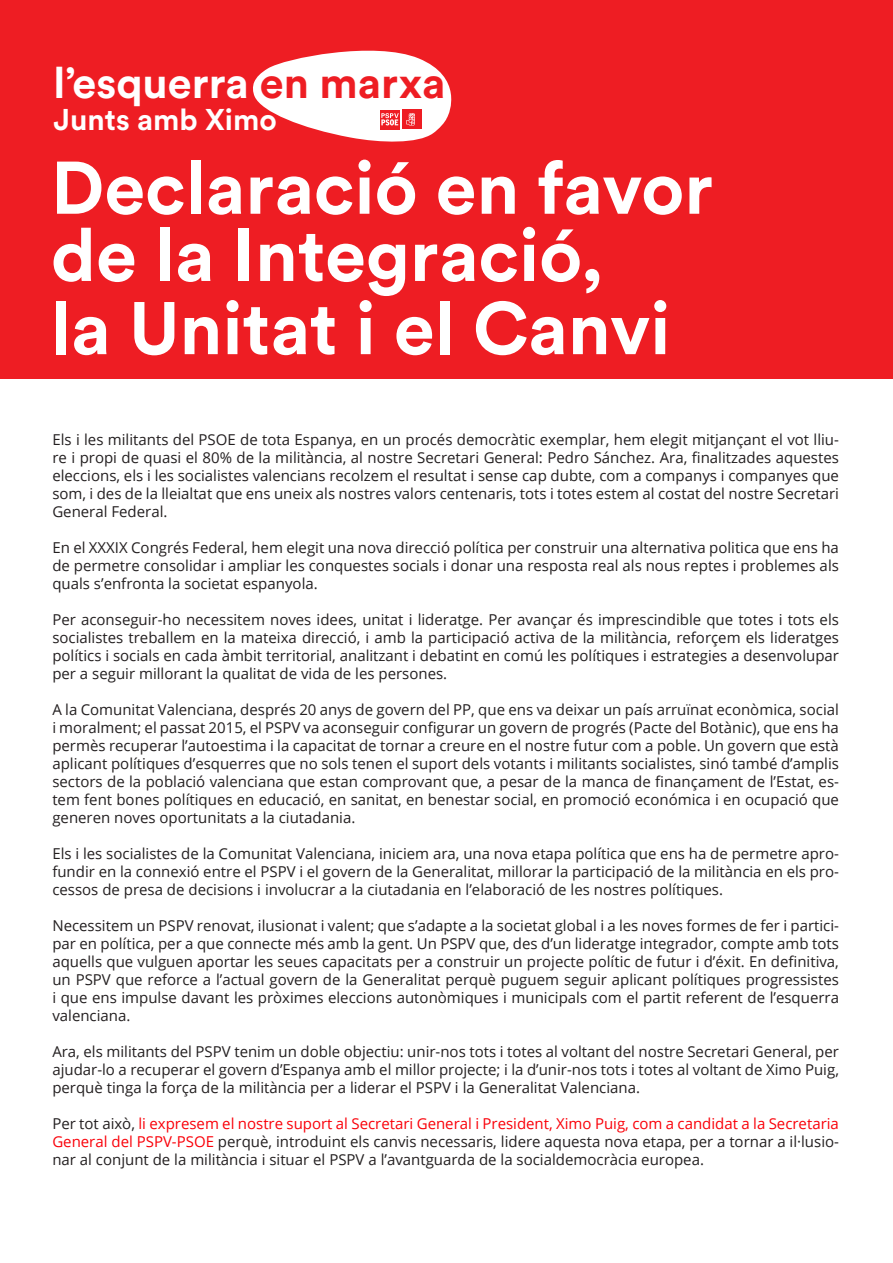
<style>
.page{position:relative;width:893px;height:1263px;background:#fff}
.page>*{position:absolute;margin:0;border:0;box-sizing:border-box;transform-origin:0 0}
.t1{font:700 73.5px "Circular Std";color:#fff}
.t2{font:700 43.2px "Circular Std";color:#fff}
.t3{font:700 29.7px "Circular Std";color:#fff}
.t4{font:15px/18px "Open Sans";color:#231f20;text-align:justify}
.s1{color:#ee1d23}
.s2{color:#fa0109}
</style>
<div class="page">
<div style="left:0;top:0;width:893px;height:378px;background:#ee1d23"></div>
<svg style="left:253px;top:50px;width:199px;height:92px"></svg>
<h2 class="t2" style="left:54px;top:55px;width:393px">l’esquerra <span class="s1">en marxa</span></h2>
<h3 class="t3" style="left:54px;top:101px;width:225px">Junts amb Ximo</h3>
<p class="t1" style="left:51px;top:140px;width:663px">Declaració en favor</p>
<p class="t1" style="left:51px;top:208px;width:554px">de la Integració,</p>
<p class="t1" style="left:51px;top:281px;width:621px">la Unitat i el Canvi</p>
<p class="t4" style="left:52px;top:430px;width:788px">Els i les militants del PSOE de tota Espanya, en un procés democràtic exemplar, hem elegit mitjançant el vot lliu&shy;re i propi de quasi el 80% de la militància, al nostre Secretari General: Pedro Sánchez. Ara, finalitzades aquestes eleccions, els i les socialistes valencians recolzem el resultat i sense cap dubte, com a companys i companyes que som, i des de la lleialtat que ens uneix als nostres valors centenaris, tots i totes estem al costat del nostre Secretari General Federal.</p>
<p class="t4" style="left:52px;top:538px;width:788px">En el XXXIX Congrés Federal, hem elegit una nova direcció política per construir una alternativa politica que ens ha de permetre consolidar i ampliar les conquestes socials i donar una resposta real als nous reptes i problemes als quals s’enfronta la societat espanyola.</p>
<p class="t4" style="left:52px;top:610px;width:788px">Per aconseguir-ho necessitem noves idees, unitat i lideratge. Per avançar és imprescindible que totes i tots els socialistes treballem en la mateixa direcció, i amb la participació activa de la militància, reforçem els lideratges polítics i socials en cada àmbit territorial, analitzant i debatint en comú les polítiques i estrategies a desenvolupar per a seguir millorant la qualitat de vida de les persones.</p>
<p class="t4" style="left:52px;top:700px;width:788px">A la Comunitat Valenciana, després 20 anys de govern del PP, que ens va deixar un país arruïnat econòmica, social i moralment; el passat 2015, el PSPV va aconseguir configurar un govern de progrés (Pacte del Botànic), que ens ha permès recuperar l’autoestima i la capacitat de tornar a creure en el nostre futur com a poble. Un govern que està aplicant polítiques d’esquerres que no sols tenen el suport dels votants i militants socialistes, sinó també d’amplis sectors de la població valenciana que estan comprovant que, a pesar de la manca de finançament de l’Estat, es&shy;tem fent bones polítiques en educació, en sanitat, en benestar social, en promoció económica i en ocupació que generen noves oportunitats a la ciutadania.</p>
<p class="t4" style="left:52px;top:844px;width:788px">Els i les socialistes de la Comunitat Valenciana, iniciem ara, una nova etapa política que ens ha de permetre apro&shy;fundir en la connexió entre el PSPV i el govern de la Generalitat, millorar la participació de la militància en els pro&shy;cessos de presa de decisions i involucrar a la ciutadania en l’elaboració de les nostres polítiques.</p>
<p class="t4" style="left:52px;top:916px;width:788px">Necessitem un PSPV renovat, ilusionat i valent; que s’adapte a la societat global i a les noves formes de fer i partici&shy;par en política, per a que connecte més amb la gent. Un PSPV que, des d’un lideratge integrador, compte amb tots aquells que vulguen aportar les seues capacitats per a construir un projecte polític de futur i d’éxit. En definitiva, un PSPV que reforce a l’actual govern de la Generalitat perquè puguem seguir aplicant polítiques progressistes i que ens impulse davant les pròximes eleccions autonòmiques i municipals com el partit referent de l’esquerra valenciana.</p>
<p class="t4" style="left:52px;top:1042px;width:788px">Ara, els militants del PSPV tenim un doble objectiu: unir-nos tots i totes al voltant del nostre Secretari General, per ajudar-lo a recuperar el govern d’Espanya amb el millor projecte; i la d’unir-nos tots i totes al voltant de Ximo Puig, perquè tinga la força de la militància per a liderar el PSPV i la Generalitat Valenciana.</p>
<p class="t4" style="left:52px;top:1114px;width:788px">Per tot això, <span class="s2">li expresem el nostre suport al Secretari General i President, Ximo Puig, com a candidat a la Secretaria General del PSPV-PSOE</span> perquè, introduint els canvis necessaris, lidere aquesta nova etapa, per a tornar a il·lusio&shy;nar al conjunt de la militància i situar el PSPV a l’avantguarda de la socialdemocràcia europea.</p>
</div>
